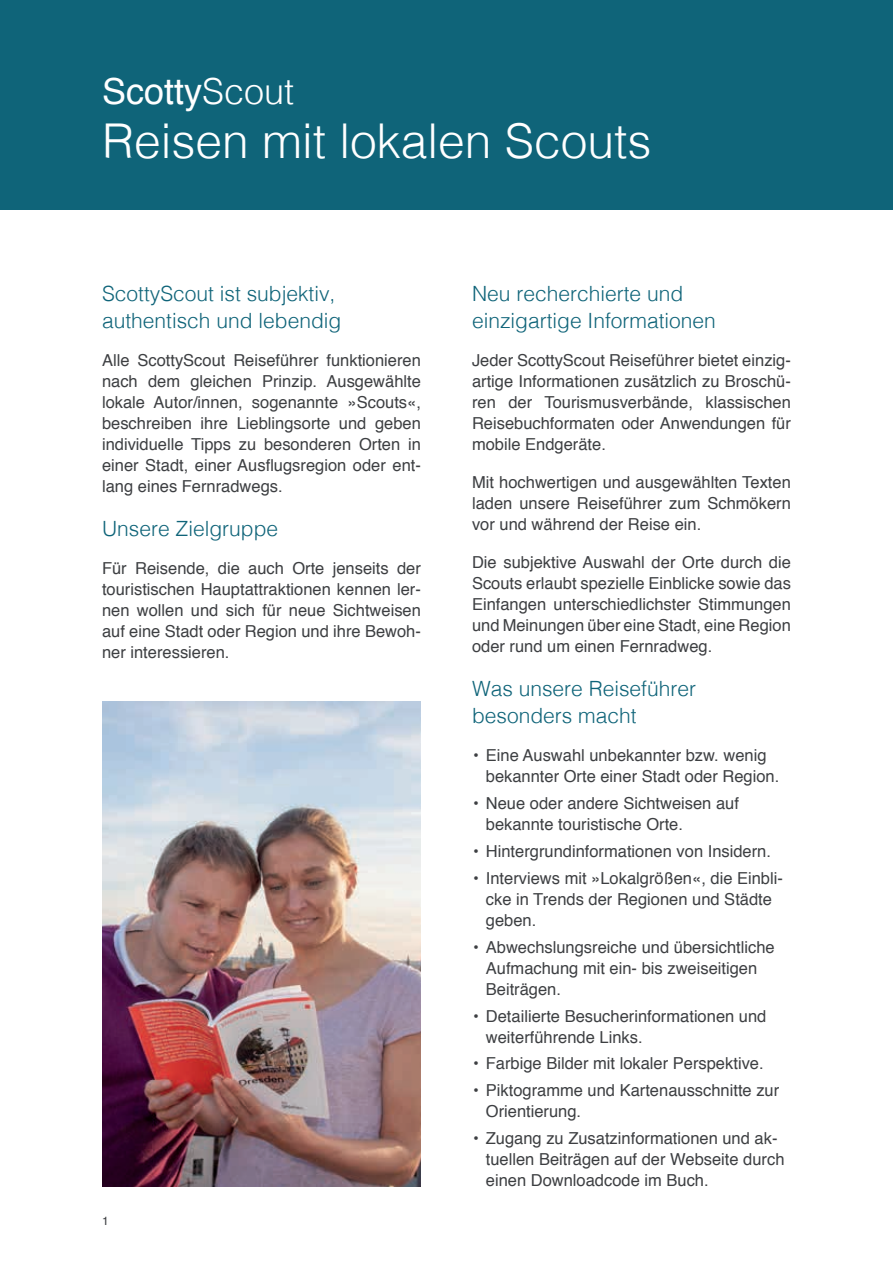
<style>
.page{position:relative;width:893px;height:1263px;background:#fff}
.page>*{position:absolute;margin:0;border:0;box-sizing:border-box;transform-origin:0 0}
.t1{font:300 48px "Helvetica";color:#fff}
.t2{font:36px "Helvetica";color:#fff}
.t3{font:300 21px/27px "Helvetica";color:#0f6479}
.t4{font:16.5px/21px "Helvetica";color:#3d3f42}
.t5{font:12px "Helvetica";color:#3d3f42}
.s1{font-weight:300}
</style>
<div class="page">
<div style="left:0;top:0;width:893px;height:209px;background:#0f6479"></div>
<img style="left:102px;top:702px;width:319px;height:484px">
<h2 class="t2" style="left:102px;top:63px;width:194px">Scotty<span class="s1">Scout</span></h2>
<h1 class="t1" style="left:102px;top:100px;width:551px">Reisen mit lokalen Scouts</h1>
<p class="t3" style="left:102px;top:279px;width:241px">ScottyScout ist subjektiv, authentisch und lebendig</p>
<p class="t4" style="left:102px;top:350px;width:320px;text-align:justify">Alle ScottyScout Reiseführer funktionieren nach dem gleichen Prinzip. Ausgewählte lokale Autor/innen, sogenannte »Scouts«, beschreiben ihre Lieblingsorte und geben individuelle Tipps zu besonderen Orten in einer Stadt, einer Ausflugsregion oder ent&shy;lang eines Fernradwegs.</p>
<p class="t3" style="left:102px;top:514px;width:178px">Unsere Zielgruppe</p>
<p class="t4" style="left:102px;top:558px;width:320px;text-align:justify">Für Reisende, die auch Orte jenseits der touristischen Hauptattraktionen kennen ler&shy;nen wollen und sich für neue Sichtweisen auf eine Stadt oder Region und ihre Bewoh&shy;ner interessieren.</p>
<p class="t5" style="left:102px;top:1211px;width:8px">1</p>
<p class="t3" style="left:472px;top:279px;width:245px">Neu recherchierte und einzigartige Informationen</p>
<p class="t4" style="left:472px;top:350px;width:320px;text-align:justify">Jeder ScottyScout Reiseführer bietet einzig&shy;artige Informationen zusätzlich zu Broschü&shy;ren der Tourismusverbände, klassischen Reisebuchformaten oder Anwendungen für mobile Endgeräte.</p>
<p class="t4" style="left:472px;top:472px;width:320px;text-align:justify">Mit hochwertigen und ausgewählten Texten laden unsere Reiseführer zum Schmökern vor und während der Reise ein.</p>
<p class="t4" style="left:472px;top:552px;width:320px;text-align:justify">Die subjektive Auswahl der Orte durch die Scouts erlaubt spezielle Einblicke sowie das Einfangen unterschiedlichster Stimmungen und Meinungen über eine Stadt, eine Region oder rund um einen Fernradweg.</p>
<p class="t3" style="left:472px;top:674px;width:226px">Was unsere Reiseführer besonders macht</p>
<p class="t4" style="left:486px;top:745px;width:295px;text-indent:-13px">• Eine Auswahl unbekannter bzw. wenig bekannter Orte einer Stadt oder Region.</p>
<p class="t4" style="left:486px;top:793px;width:255px;text-indent:-13px">• Neue oder andere Sichtweisen auf bekannte touristische Orte.</p>
<p class="t4" style="left:473px;top:841px;width:299px">• Hintergrundinformationen von Insidern.</p>
<p class="t4" style="left:486px;top:868px;width:299px;text-indent:-13px">• Interviews mit »Lokalgrößen«, die Einbli&shy;cke in Trends der Regionen und Städte geben.</p>
<p class="t4" style="left:486px;top:937px;width:290px;text-indent:-13px">• Abwechslungsreiche und übersichtliche<br>Aufmachung mit ein- bis zweiseitigen<br>Beiträgen.</p>
<p class="t4" style="left:486px;top:1006px;width:282px;text-indent:-13px">• Detailierte Besucherinformationen und weiterführende Links.</p>
<p class="t4" style="left:473px;top:1053px;width:292px">• Farbige Bilder mit lokaler Perspektive.</p>
<p class="t4" style="left:486px;top:1080px;width:295px;text-indent:-13px">• Piktogramme und Kartenausschnitte zur<br>Orientierung.</p>
<p class="t4" style="left:486px;top:1128px;width:300px;text-indent:-13px">• Zugang zu Zusatzinformationen und ak&shy;tuellen Beiträgen auf der Webseite durch einen Downloadcode im Buch.</p>
</div>
